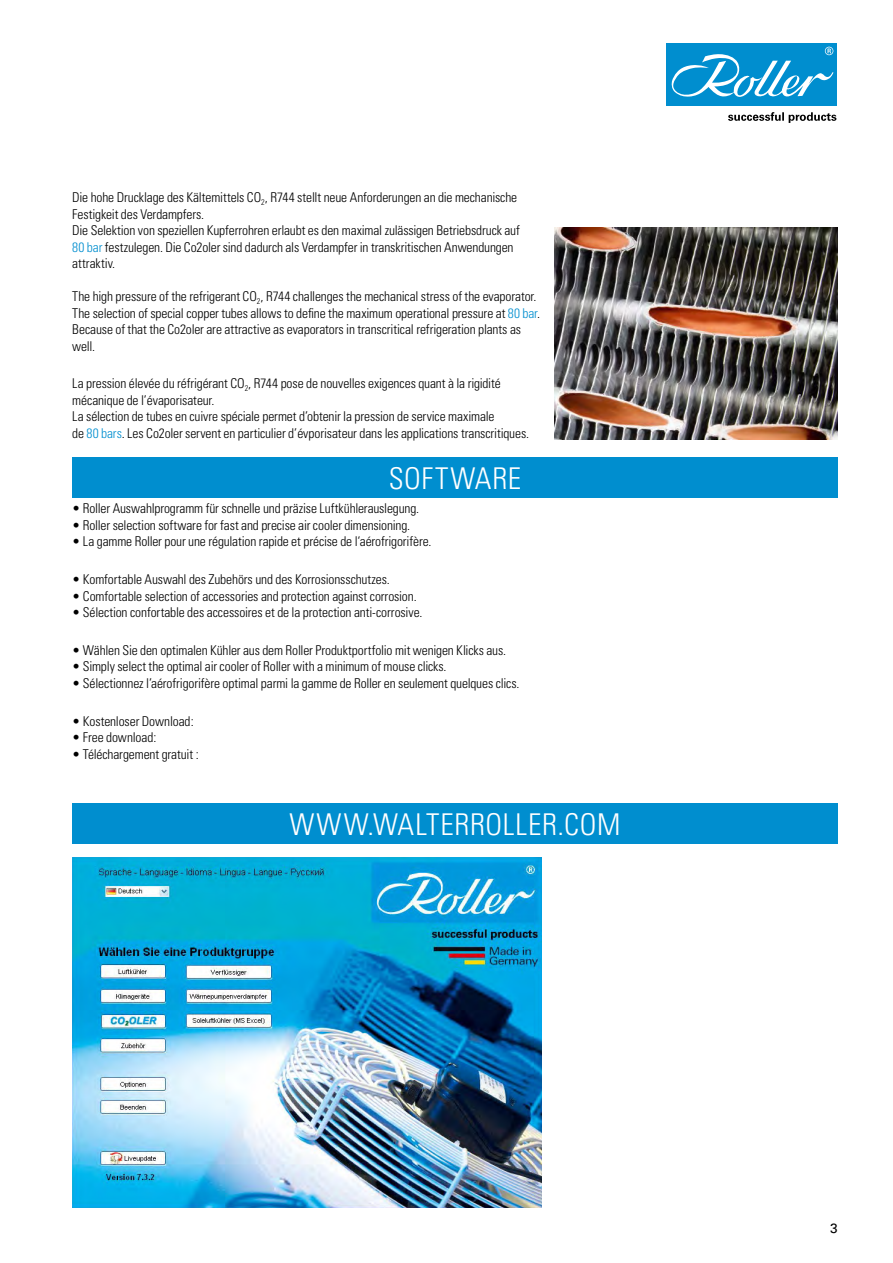
<style>
.page{position:relative;width:893px;height:1263px;background:#fff}
.page>*{position:absolute;margin:0;border:0;box-sizing:border-box;transform-origin:0 0}
.t1{font:300 condensed 30px "Univers";letter-spacing:.025em;color:#fff}
.t2{font:300 condensed 13.5px/16.5px "Univers";letter-spacing:-.01em;color:#000}
.t3{font:13.5px "Univers";color:#000}
.s1{color:#008ecf}
</style>
<div class="page">
<img style="left:554px;top:227px;width:284px;height:213px">
<img style="left:72px;top:857px;width:469px;height:351px">
<div style="left:666px;top:43px;width:170px;height:63px;background:#008ecf"></div>
<svg style="left:728px;top:112px;width:108px;height:11px"></svg>
<svg style="left:671px;top:47px;width:162px;height:50px"></svg>
<div style="left:72px;top:457px;width:766px;height:40px;background:#008ecf"></div>
<div style="left:72px;top:803px;width:766px;height:41px;background:#008ecf"></div>
<p class="t2" style="left:72px;top:189px;width:449px">Die hohe Drucklage des Kältemittels CO<sub>2</sub>, R744 stellt neue Anforderungen an die mechanische Festigkeit des Verdampfers.<br>Die Selektion von speziellen Kupferrohren erlaubt es den maximal zulässigen Betriebsdruck auf <span class="s1">80 bar</span> festzulegen. Die Co2oler sind dadurch als Verdampfer in transkritischen Anwendungen attraktiv.</p>
<p class="t2" style="left:72px;top:288px;width:469px">The high pressure of the refrigerant CO<sub>2</sub>, R744 challenges the mechanical stress of the evaporator.<br>The selection of special copper tubes allows to define the maximum operational pressure at <span class="s1">80 bar</span>.<br>Because of that the Co2oler are attractive as evaporators in transcritical refrigeration plants as well.</p>
<p class="t2" style="left:72px;top:375px;width:458px">La pression élevée du réfrigérant CO<sub>2</sub>, R744 pose de nouvelles exigences quant à la rigidité mécanique de l’évaporisateur.<br>La sélection de tubes en cuivre spéciale permet d’obtenir la pression de service maximale<br>de <span class="s1">80 bars</span>. Les Co2oler servent en particulier d’évporisateur dans les applications transcritiques.</p>
<h1 class="t1" style="left:389px;top:460px;width:134px">SOFTWARE</h1>
<p class="t2" style="left:72px;top:500px;width:348px">• Roller Auswahlprogramm für schnelle und präzise Luftkühlerauslegung.</p>
<p class="t2" style="left:72px;top:517px;width:339px">• Roller selection software for fast and precise air cooler dimensioning.</p>
<p class="t2" style="left:72px;top:533px;width:361px">• La gamme Roller pour une régulation rapide et précise de l‘aérofrigorifère.</p>
<p class="t2" style="left:72px;top:571px;width:319px">• Komfortable Auswahl des Zubehörs und des Korrosionsschutzes.</p>
<p class="t2" style="left:72px;top:588px;width:346px">• Comfortable selection of accessories and protection against corrosion.</p>
<p class="t2" style="left:72px;top:604px;width:352px">• Sélection confortable des accessoires et de la protection anti-corrosive.</p>
<p class="t2" style="left:72px;top:642px;width:435px">• Wählen Sie den optimalen Kühler aus dem Roller Produktportfolio mit wenigen Klicks aus.</p>
<p class="t2" style="left:72px;top:658px;width:376px">• Simply select the optimal air cooler of Roller with a minimum of mouse clicks.</p>
<p class="t2" style="left:72px;top:675px;width:449px">• Sélectionnez l’aérofrigorifère optimal parmi la gamme de Roller en seulement quelques clics.</p>
<p class="t2" style="left:72px;top:713px;width:123px">• Kostenloser Download:</p>
<p class="t2" style="left:72px;top:729px;width:86px">• Free download:</p>
<p class="t2" style="left:72px;top:746px;width:128px">• Téléchargement gratuit :</p>
<h1 class="t1" style="left:290px;top:806px;width:332px">WWW.WALTERROLLER.COM</h1>
<p class="t3" style="left:830px;top:1220px;width:9px">3</p>
</div>
